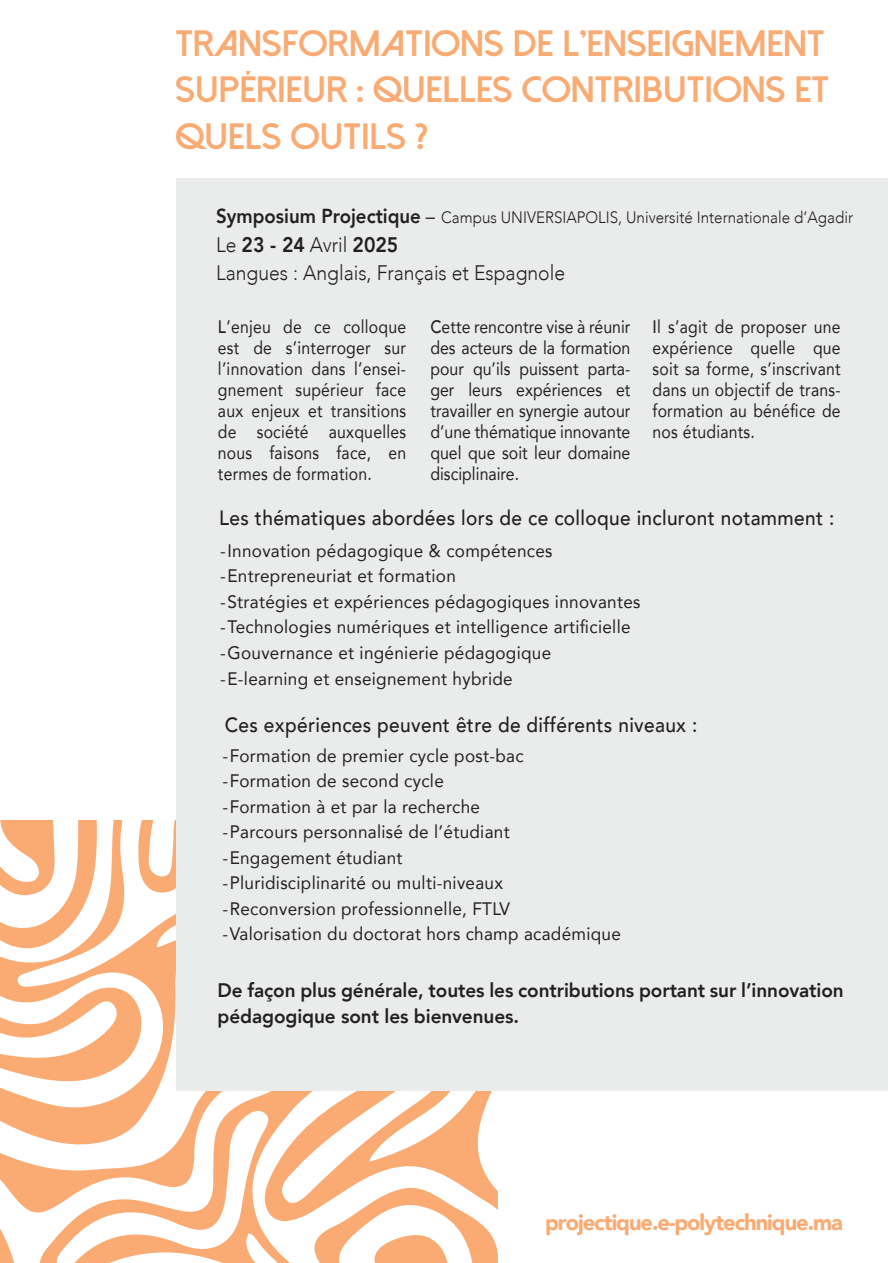
<style>
.page{position:relative;width:888px;height:1263px;background:#fff}
.page>*{position:absolute;margin:0;border:0;box-sizing:border-box;transform-origin:0 0}
.t1{font:800 36.75px/46.5px "Dolce Vita";letter-spacing:-.01em;color:#f9ab73;scale:1.06 1}
.t2{font:900 22.05px "Avenir";letter-spacing:-.05em;color:#f9ab73}
.t3{font:300 21px/28.5px "Avenir";color:#231f20;scale:.92 1}
.t4{font:500 20.7px "Avenir";letter-spacing:.02em;color:#231f20;scale:.92 1}
.t5{font:800 19.5px/25.5px "Avenir";letter-spacing:-.005em;color:#231f20}
.t6{font:18px "Avenir";letter-spacing:.02em;color:#231f20;scale:.95 1}
.t7{font:18px/21px "Avenir";letter-spacing:.02em;color:#231f20;text-align:justify;scale:.87 1}
.t8{font:18px/21px "Avenir";letter-spacing:.02em;color:#231f20;text-align:justify;scale:.88 1}
.t9{font:300 16.5px "Avenir";color:#231f20;scale:.92 1}
.s1{font-weight:800;font-size:20.25px}
.s2{font-size:20.25px}
.s3{font-weight:800}
.s4{font-weight:500}
</style>
<div class="page">
<svg style="left:148px;top:820px;width:29px;height:194px"></svg>
<svg style="left:0;top:1014px;width:373px;height:249px"></svg>
<svg style="left:0;top:1154px;width:285px;height:109px"></svg>
<svg style="left:0;top:820px;width:148px;height:269px"></svg>
<svg style="left:373px;top:1090px;width:125px;height:173px"></svg>
<div style="left:177px;top:178px;width:711px;height:912px;background:#e9ecea"></div>
<h1 class="t1" style="left:175px;top:20px;width:619px">TRANSFORMATIONS DE L’ENSEIGNEMENT<br>SUPÉRIEUR : QUELLES CONTRIBUTIONS ET<br>QUELS OUTILS ?»</h1>
<p class="t9" style="left:216px;top:208px;width:694px"><span class="s1">Symposium Projectique</span> <span class="s2">–</span> Campus UNIVERSIAPOLIS, Université Internationale d’Agadir</p>
<p class="t3" style="left:216px;top:230px;width:381px">Le <span class="s3">23 - 24</span> Avril <span class="s3">2025<br></span>Langues : Anglais, Français et Espagnole</p>
<p class="t7" style="left:218px;top:316px;width:218px"><span class="s4">L</span>’enjeu de ce colloque est de s’interroger sur l’innovation dans l’ensei&shy;gnement supérieur face aux enjeux et transitions de société auxquelles nous faisons face, en termes de formation.</p>
<p class="t8" style="left:430px;top:316px;width:229px"><span class="s4">C</span>ette rencontre vise à réunir des acteurs de la formation pour qu’ils puissent parta&shy;ger leurs expériences et travailler en synergie autour d’une thématique innovante quel que soit leur domaine disciplinaire.</p>
<p class="t7" style="left:652px;top:316px;width:218px"><span class="s4">I</span>l s’agit de proposer une expérience quelle que soit sa forme, s’inscrivant dans un objectif de trans&shy;formation au bénéfice de nos étudiants.</p>
<p class="t4" style="left:219px;top:500px;width:670px">Les thématiques abordées lors de ce colloque incluront notamment :</p>
<p class="t6" style="left:220px;top:536px;width:351px">- Innovation pédagogique &amp; compétences</p>
<p class="t6" style="left:220px;top:562px;width:250px">- Entrepreneuriat et formation</p>
<p class="t6" style="left:220px;top:587px;width:444px">- Stratégies et expériences pédagogiques innovantes</p>
<p class="t6" style="left:220px;top:613px;width:433px">- Technologies numériques et intelligence artificielle</p>
<p class="t6" style="left:220px;top:638px;width:350px">- Gouvernance et ingénierie pédagogique</p>
<p class="t6" style="left:220px;top:664px;width:309px">- E-learning et enseignement hybride</p>
<p class="t4" style="left:225px;top:707px;width:515px">Ces expériences peuvent être de différents niveaux :</p>
<p class="t6" style="left:223px;top:741px;width:319px">- Formation de premier cycle post-bac</p>
<p class="t6" style="left:223px;top:766px;width:235px">- Formation de second cycle</p>
<p class="t6" style="left:223px;top:792px;width:273px">- Formation à et par la recherche</p>
<p class="t6" style="left:223px;top:817px;width:304px">- Parcours personnalisé de l’étudiant</p>
<p class="t6" style="left:223px;top:843px;width:191px">- Engagement étudiant</p>
<p class="t6" style="left:223px;top:868px;width:297px">- Pluridisciplinarité ou multi-niveaux</p>
<p class="t6" style="left:223px;top:894px;width:304px">- Reconversion professionnelle, FTLV</p>
<p class="t6" style="left:223px;top:919px;width:421px">- Valorisation du doctorat hors champ académique</p>
<p class="t5" style="left:218px;top:977px;width:628px">De façon plus générale, toutes les contributions portant sur l’innovation pédagogique sont les bienvenues.</p>
<p class="t2" style="left:545px;top:1203px;width:299px">projectique.e-polytechnique.ma</p>
</div>
